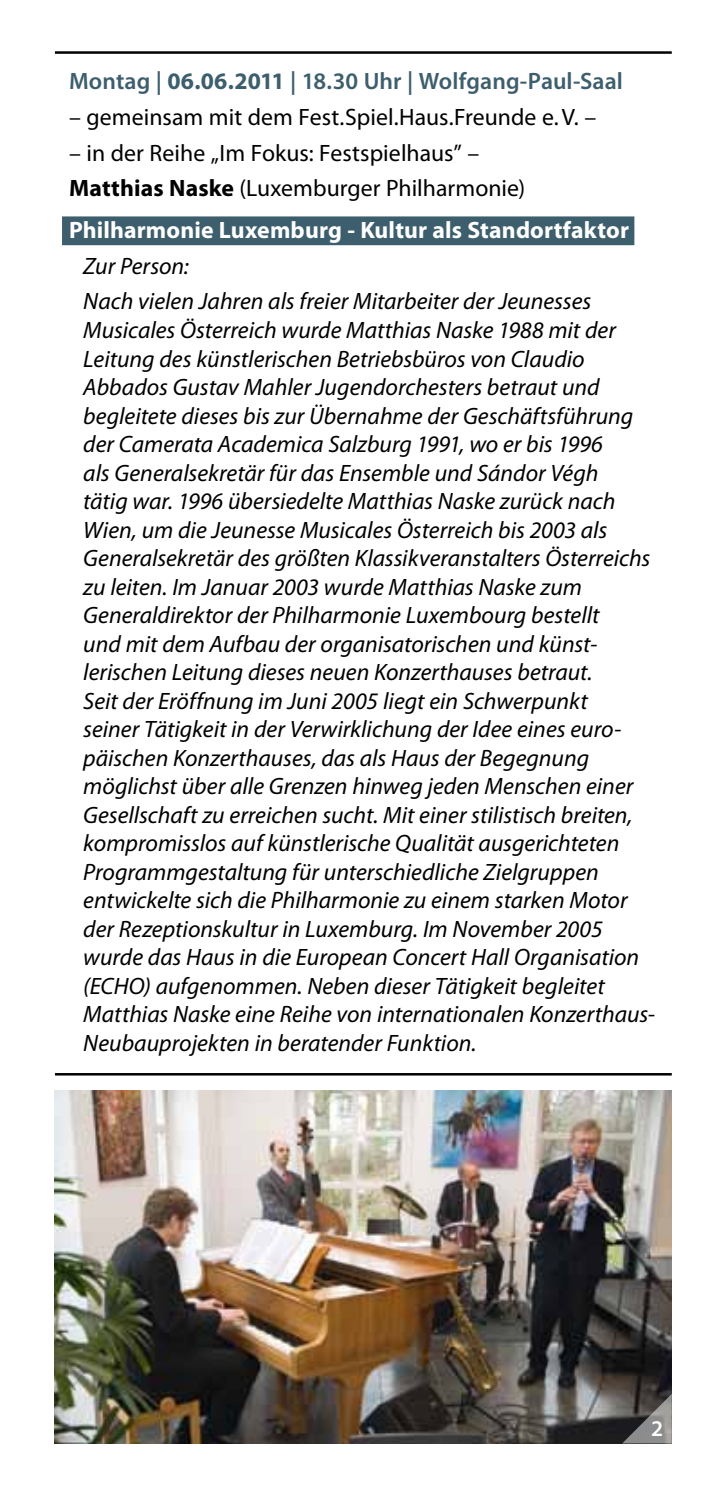
<style>
.page{position:relative;width:709px;height:1489px;background:#fff}
.page>*{position:absolute;margin:0;border:0;box-sizing:border-box;transform-origin:0 0}
.t1{font:italic 23.75px/28.5px "Myriad Pro";color:#000}
.t2{font:23.75px/35.5px "Myriad Pro";color:#000}
.t3{font:600 23.75px "Myriad Pro";letter-spacing:.005em;color:#3d5e6d}
.t4{font:700 23.75px "Myriad Pro";letter-spacing:.005em;color:#fff}
.t5{font:600 22.5px "Myriad Pro";color:#fff}
.s1{font-weight:700}
</style>
<div class="page">
<hr style="left:55px;top:51px;width:616px;height:3px;background:#000">
<div style="left:62px;top:216px;width:572px;height:29px;background:#3d5e6d"></div>
<hr style="left:55px;top:1072px;width:616px;height:3px;background:#000">
<img style="left:55px;top:1090px;width:616px;height:353px">
<svg style="left:622px;top:1393px;width:49px;height:50px;background:#666463"></svg>
<p class="t3" style="left:69px;top:66px;width:555px">Montag | <span class="s1">06.06.2011</span> | 18.30 Uhr | Wolfgang-Paul-Saal</p>
<p class="t2" style="left:69px;top:99px;width:528px">– gemeinsam mit dem Fest.Spiel.Haus.Freunde e.V. –</p>
<p class="t2" style="left:69px;top:134px;width:457px">– in der Reihe „Im Fokus: Festspielhaus” –<br><span class="s1">Matthias Naske</span> (Luxemburger Philharmonie)</p>
<p class="t4" style="left:69px;top:215px;width:561px">Philharmonie Luxemburg - Kultur als Standortfaktor</p>
<p class="t1" style="left:83px;top:248px;width:509px;line-height:35.5px">Zur Person:<br>Nach vielen Jahren als freier Mitarbeiter der Jeunesses</p>
<p class="t1" style="left:83px;top:315px;width:573px">Musicales Österreich wurde Matthias Naske 1988 mit der Leitung des künstlerischen Betriebsbüros von Claudio Abbados Gustav Mahler Jugendorchesters betraut und begleitete dieses bis zur Übernahme der Geschäftsführung der Camerata Academica Salzburg 1991, wo er bis 1996<br>als Generalsekretär für das Ensemble und Sándor Végh<br>tätig war. 1996 übersiedelte Matthias Naske zurück nach Wien, um die Jeunesse Musicales Österreich bis 2003 als Generalsekretär des größten Klassikveranstalters Österreichs zu leiten. Im Januar 2003 wurde Matthias Naske zum Generaldirektor der Philharmonie Luxembourg bestellt<br>und mit dem Aufbau der organisatorischen und künst&shy;lerischen Leitung dieses neuen Konzerthauses betraut.<br>Seit der Eröffnung im Juni 2005 liegt ein Schwerpunkt<br>seiner Tätigkeit in der Verwirklichung der Idee eines euro&shy;päischen Konzerthauses, das als Haus der Begegnung möglichst über alle Grenzen hinweg jeden Menschen einer Gesellschaft zu erreichen sucht. Mit einer stilistisch breiten, kompromisslos auf künstlerische Qualität ausgerichteten Programmgestaltung für unterschiedliche Zielgruppen entwickelte sich die Philharmonie zu einem starken Motor der Rezeptionskultur in Luxemburg. Im November 2005 wurde das Haus in die European Concert Hall Organisation (ECHO) aufgenommen. Neben dieser Tätigkeit begleitet Matthias Naske eine Reihe von internationalen Konzerthaus-Neubauprojekten in beratender Funktion.</p>
<p class="t5" style="left:651px;top:1413px;width:14px">2</p>
</div>
